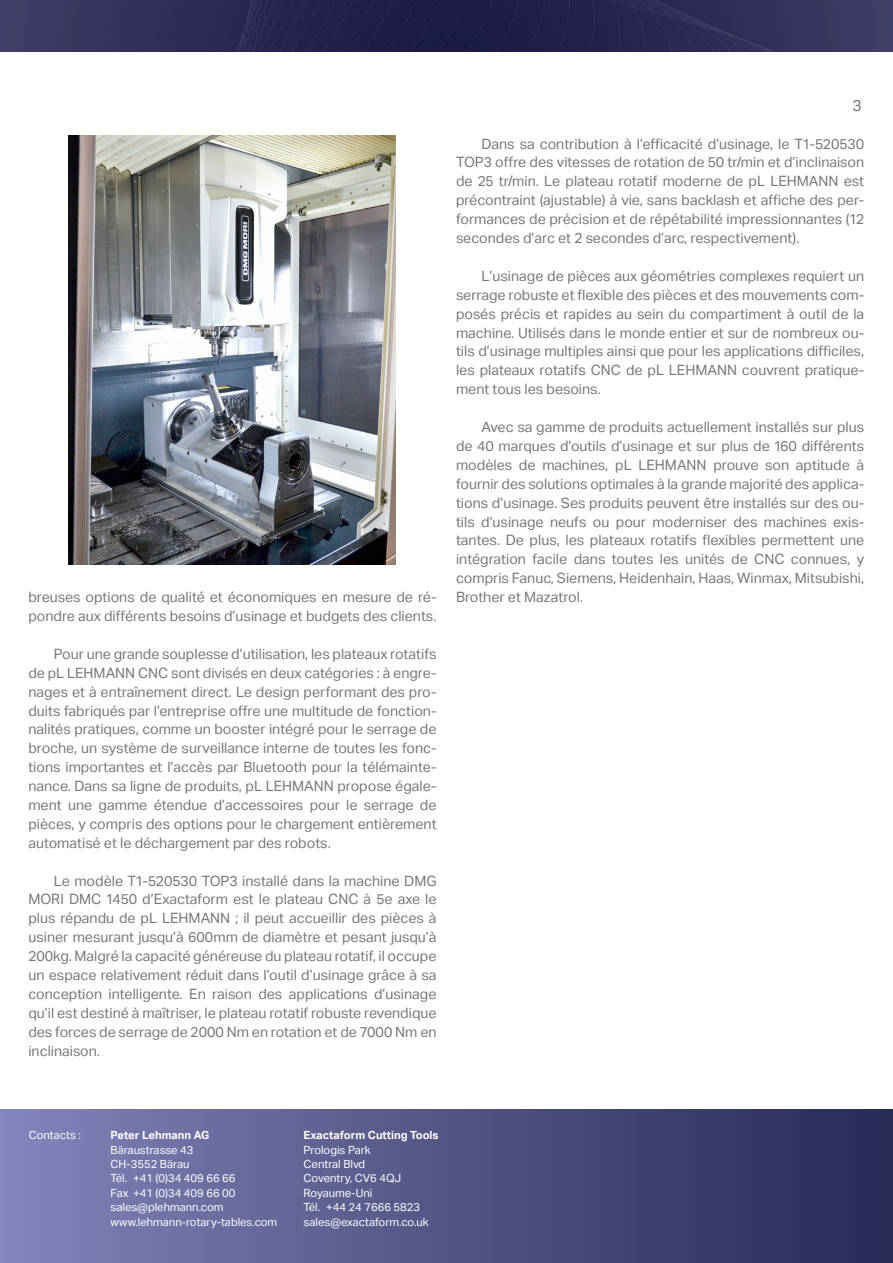
<style>
.page{position:relative;width:893px;height:1263px;background:#fff}
.page>*{position:absolute;margin:0;border:0;box-sizing:border-box;transform-origin:0 0}
.t1{font:15.75px "Aktiv Grotesk Trial";color:#77787b}
.t2{font:14.25px/18.9px "Aktiv Grotesk Trial";color:#77787b;text-align:justify}
.t3{font:11.25px/14.4px "Aktiv Grotesk Trial";color:#fff}
.t4{font:700 11.25px "Aktiv Grotesk Trial";color:#fff}
</style>
<div class="page">
<img style="left:0;top:0;width:893px;height:51px">
<div style="left:0;top:1110px;width:893px;height:153px;background:linear-gradient(to right,#8383b9,#262951)"></div>
<img style="left:69px;top:136px;width:326px;height:428px">
<p class="t1" style="left:852px;top:96px;width:11px">3</p>
<p class="t2" style="left:456px;top:134px;width:410px;text-indent:26px">Dans sa contribution à l’efficacité d’usinage, le T1-520530<br>TOP3 offre des vitesses de rotation de 50 tr/min et d’inclinaison de 25 tr/min. Le plateau rotatif moderne de pL LEHMANN est précontraint (ajustable) à vie, sans backlash et affiche des per&shy;formances de précision et de répétabilité impressionnantes (12 secondes d’arc et 2 secondes d’arc, respectivement).</p>
<p class="t2" style="left:456px;top:266px;width:410px;text-indent:26px">L’usinage de pièces aux géométries complexes requiert un serrage robuste et flexible des pièces et des mouvements com&shy;posés précis et rapides au sein du compartiment à outil de la machine. Utilisés dans le monde entier et sur de nombreux ou&shy;tils d’usinage multiples ainsi que pour les applications difficiles, les plateaux rotatifs CNC de pL LEHMANN couvrent pratique&shy;ment tous les besoins.</p>
<p class="t2" style="left:456px;top:418px;width:410px;text-indent:26px">Avec sa gamme de produits actuellement installés sur plus de 40 marques d’outils d’usinage et sur plus de 160 différents modèles de machines, pL LEHMANN prouve son aptitude à fournir des solutions optimales à la grande majorité des applica&shy;tions d’usinage. Ses produits peuvent être installés sur des ou&shy;tils d’usinage neufs ou pour moderniser des machines exis&shy;tantes. De plus, les plateaux rotatifs flexibles permettent une intégration facile dans toutes les unités de CNC connues, y compris Fanuc, Siemens, Heidenhain, Haas, Winmax, Mitsubishi,</p>
<p class="t2" style="left:28px;top:588px;width:410px">breuses options de qualité et économiques en mesure de ré-</p>
<p class="t2" style="left:456px;top:588px;width:129px">Brother et Mazatrol.</p>
<p class="t2" style="left:28px;top:607px;width:410px">pondre aux différents besoins d’usinage et budgets des clients.</p>
<p class="t2" style="left:28px;top:644px;width:410px;text-indent:26px">Pour une grande souplesse d’utilisation, les plateaux rotatifs de pL LEHMANN CNC sont divisés en deux catégories : à engre&shy;nages et à entraînement direct. Le design performant des pro&shy;duits fabriqués par l’entreprise offre une multitude de fonction&shy;nalités pratiques, comme un booster intégré pour le serrage de broche, un système de surveillance interne de toutes les fonc&shy;tions importantes et l’accès par Bluetooth pour la télémainte&shy;nance. Dans sa ligne de produits, pL LEHMANN propose égale&shy;ment une gamme étendue d’accessoires pour le serrage de pièces, y compris des options pour le chargement entièrement automatisé et le déchargement par des robots.</p>
<p class="t2" style="left:28px;top:871px;width:410px;text-indent:26px">Le modèle T1-520530 TOP3 installé dans la machine DMG MORI DMC 1450 d’Exactaform est le plateau CNC à 5e axe le plus répandu de pL LEHMANN ; il peut accueillir des pièces à usiner mesurant jusqu’à 600mm de diamètre et pesant jusqu’à 200kg. Malgré la capacité généreuse du plateau rotatif, il occupe un espace relativement réduit dans l’outil d’usinage grâce à sa conception intelligente. En raison des applications d’usinage qu’il est destiné à maîtriser, le plateau rotatif robuste revendique des forces de serrage de 2000 Nm en rotation et de 7000 Nm en inclinaison.</p>
<p class="t3" style="left:29px;top:1128px;width:54px">Contacts :</p>
<p class="t4" style="left:111px;top:1129px;width:100px">Peter Lehmann AG</p>
<p class="t3" style="left:111px;top:1142px;width:168px">Bäraustrasse 43<br>CH-3552 Bärau<br>Tél. +41 (0)34 409 66 66<br>Fax +41 (0)34 409 66 00 sales@plehmann.com www.lehmann-rotary-tables.com</p>
<p class="t4" style="left:304px;top:1129px;width:136px">Exactaform Cutting Tools</p>
<p class="t3" style="left:304px;top:1142px;width:126px">Prologis Park<br>Central Blvd<br>Coventry, CV6 4QJ<br>Royaume-Uni<br>Tél. +44 24 7666 5823 sales@exactaform.co.uk</p>
</div>
